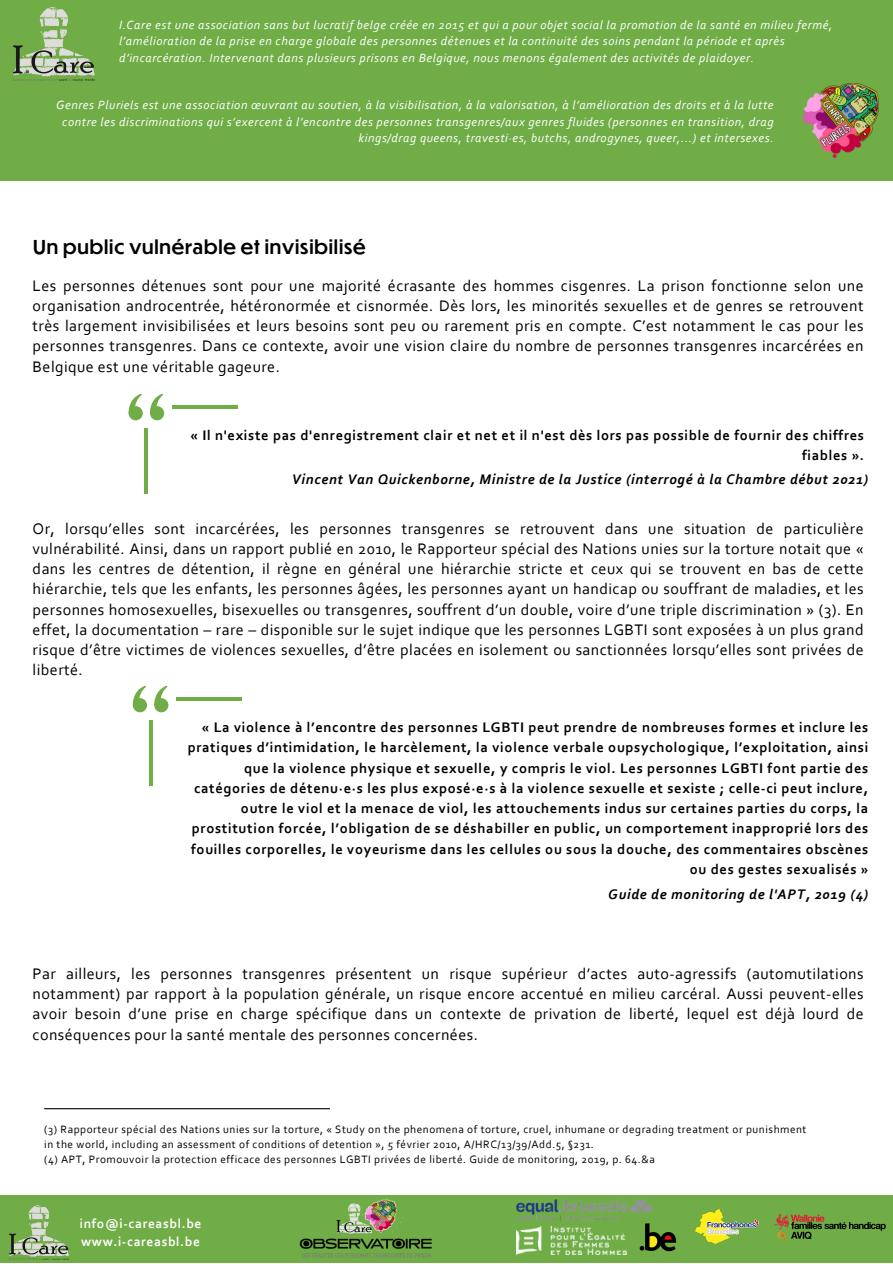
<style>
.page{position:relative;width:893px;height:1264px;background:#fff}
.page>*{position:absolute;margin:0;border:0;box-sizing:border-box;transform-origin:0 0}
.t1{font:500 18.75px "Dunbar Tall";letter-spacing:.045em;color:#000}
.t2{font:16.05px/20.2px "Corbel";letter-spacing:.025em;color:#000;text-align:justify}
.t3{font:700 14.55px/20.2px "Corbel";letter-spacing:.045em;color:#000;text-align:right}
.t4{font:italic 700 14.55px "Corbel";letter-spacing:.045em;color:#000}
.t5{font:700 13.5px "Corbel";letter-spacing:.05em;color:#fff}
.t6{font:italic 12.45px/16.6px "Corbel";letter-spacing:.045em;color:#fff}
.t7{font:11.25px/15px "Corbel";letter-spacing:.05em;color:#000}
</style>
<div class="page">
<div style="left:0;top:0;width:892px;height:181px;background:#70ad47"></div>
<hr style="left:44px;top:1108px;width:286px;height:1px;background:#000">
<img style="left:13px;top:7px;width:82px;height:74px">
<img style="left:803px;top:84px;width:75px;height:74px">
<div style="left:154px;top:698px;width:14px;height:14px;background:#70ad47;border-radius:50%"></div>
<svg style="left:154px;top:685px;width:14px;height:25px"></svg>
<div style="left:133px;top:698px;width:14px;height:14px;background:#70ad47;border-radius:50%"></div>
<svg style="left:132px;top:685px;width:14px;height:25px"></svg>
<hr style="left:149px;top:719px;width:3px;height:66px;background:#70ad47">
<hr style="left:176px;top:697px;width:66px;height:4px;background:#70ad47">
<div style="left:150px;top:406px;width:14px;height:14px;background:#70ad47;border-radius:50%"></div>
<svg style="left:150px;top:393px;width:13px;height:25px"></svg>
<div style="left:129px;top:406px;width:14px;height:14px;background:#70ad47;border-radius:50%"></div>
<svg style="left:128px;top:393px;width:14px;height:25px"></svg>
<hr style="left:145px;top:428px;width:3px;height:65px;background:#70ad47">
<hr style="left:172px;top:405px;width:65px;height:4px;background:#70ad47">
<div style="left:0;top:1194px;width:892px;height:68px;background:#70ad47"></div>
<img style="left:9px;top:1205px;width:60px;height:55px">
<img style="left:774px;top:1214px;width:112px;height:29px">
<img style="left:695px;top:1209px;width:63px;height:34px">
<img style="left:513px;top:1194px;width:142px;height:28px">
<img style="left:516px;top:1226px;width:110px;height:28px">
<img style="left:637px;top:1221px;width:40px;height:31px">
<img style="left:299px;top:1199px;width:133px;height:59px">
<p class="t6" style="left:119px;top:17px;width:714px">I.Care est une association sans but lucratif belge créée en 2015 et qui a pour objet social la promotion de la santé en milieu fermé, l’amélioration de la prise en charge globale des personnes détenues et la continuité des soins pendant la période et après d’incarcération. Intervenant dans plusieurs prisons en Belgique, nous menons également des activités de plaidoyer.</p>
<p class="t6" style="left:56px;top:97px;width:719px;text-align:right">Genres Pluriels est une association œuvrant au soutien, à la visibilisation, à la valorisation, à l’amélioration des droits et à la lutte contre les discriminations qui s’exercent à l’encontre des personnes transgenres/aux genres fluides (personnes en transition, drag kings/drag queens, travesti∙es, butchs, androgynes, queer,...) et intersexes.</p>
<p class="t1" style="left:33px;top:234px;width:327px">Un public vulnérable et invisibilisé</p>
<p class="t2" style="left:33px;top:277px;width:832px">Les personnes détenues sont pour une majorité écrasante des hommes cisgenres. La prison fonctionne selon une organisation androcentrée, hétéronormée et cisnormée. Dès lors, les minorités sexuelles et de genres se retrouvent très largement invisibilisées et leurs besoins sont peu ou rarement pris en compte. C’est notamment le cas pour les personnes transgenres. Dans ce contexte, avoir une vision claire du nombre de personnes transgenres incarcérées en Belgique est une véritable gageure.</p>
<p class="t3" style="left:190px;top:426px;width:675px">« Il n'existe pas d'enregistrement clair et net et il n'est dès lors pas possible de fournir des chiffres fiables ».</p>
<p class="t4" style="left:292px;top:473px;width:578px">Vincent Van Quickenborne, Ministre de la Justice (interrogé à la Chambre début 2021)</p>
<p class="t2" style="left:33px;top:519px;width:832px">Or, lorsqu’elles sont incarcérées, les personnes transgenres se retrouvent dans une situation de particulière vulnérabilité. Ainsi, dans un rapport publié en 2010, le Rapporteur spécial des Nations unies sur la torture notait que « dans les centres de détention, il règne en général une hiérarchie stricte et ceux qui se trouvent en bas de cette hiérarchie, tels que les enfants, les personnes âgées, les personnes ayant un handicap ou souffrant de maladies, et les personnes homosexuelles, bisexuelles ou transgenres, souffrent d’un double, voire d’une triple discrimination » (3). En effet, la documentation – rare – disponible sur le sujet indique que les personnes LGBTI sont exposées à un plus grand risque d’être victimes de violences sexuelles, d’être placées en isolement ou sanctionnées lorsqu’elles sont privées de liberté.</p>
<p class="t3" style="left:188px;top:718px;width:682px">« La violence à l’encontre des personnes LGBTI peut prendre de nombreuses formes et inclure les pratiques d’intimidation, le harcèlement, la violence verbale oupsychologique, l’exploitation, ainsi que la violence physique et sexuelle, y compris le viol. Les personnes LGBTI font partie des catégories de détenu∙e∙s les plus exposé∙e∙s à la violence sexuelle et sexiste ; celle-ci peut inclure, outre le viol et la menace de viol, les attouchements indus sur certaines parties du corps, la prostitution forcée, l’obligation de se déshabiller en public, un comportement inapproprié lors des fouilles corporelles, le voyeurisme dans les cellules ou sous la douche, des commentaires obscènes ou des gestes sexualisés »</p>
<p class="t4" style="left:608px;top:888px;width:261px">Guide de monitoring de l'APT, 2019 (4)</p>
<p class="t2" style="left:33px;top:964px;width:832px">Par ailleurs, les personnes transgenres présentent un risque supérieur d’actes auto-agressifs (automutilations notamment) par rapport à la population générale, un risque encore accentué en milieu carcéral. Aussi peuvent-elles avoir besoin d’une prise en charge spécifique dans un contexte de privation de liberté, lequel est déjà lourd de conséquences pour la santé mentale des personnes concernées.</p>
<p class="t7" style="left:44px;top:1122px;width:763px">(3) Rapporteur spécial des Nations unies sur la torture, « Study on the phenomena of torture, cruel, inhumane or degrading treatment or punishment in the world, including an assessment of conditions of detention », 5 février 2010, A/HRC/13/39/Add.5, §231.</p>
<p class="t7" style="left:44px;top:1152px;width:612px">(4) APT, Promouvoir la protection efficace des personnes LGBTI privées de liberté. Guide de monitoring, 2019, p. 64.&amp;a</p>
<p class="t5" style="left:80px;top:1218px;width:123px">info@i-careasbl.be</p>
<p class="t5" style="left:81px;top:1236px;width:120px">www.i-careasbl.be</p>
</div>
